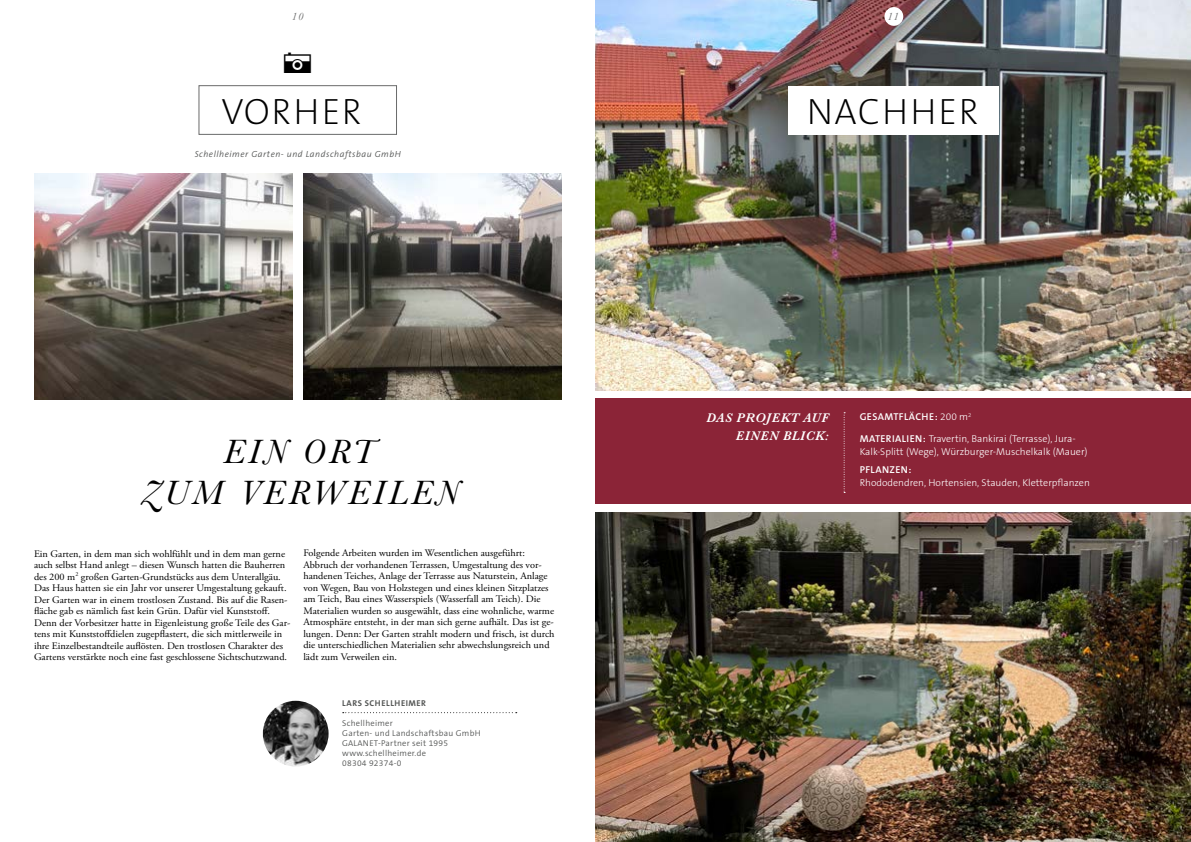
<style>
.page{position:relative;width:1191px;height:842px;background:#fff}
.page>*{position:absolute;margin:0;border:0;box-sizing:border-box;transform-origin:0 0}
.t1{font:200 36.8px "The Sans B2";letter-spacing:.04em;color:#000}
.t2{font:36.8px "Modern Pictograms";color:#000}
.t3{font:italic 35px/40.6px "Baskerville";letter-spacing:.1em;color:#000;text-align:center}
.t4{font:italic 600 13px/18.6px "Baskerville";letter-spacing:.04em;color:#fff;text-align:right}
.t5{font:italic 11px "Baskerville";color:#6a6b6b}
.t6{font:10px/11.5px "Adobe Garamond Pro";color:#000}
.t7{font:300 10px/13px "The Sans B3";color:#fff}
.t8{font:600 10px "The Sans B6";letter-spacing:.04em;color:#fff}
.t9{font:italic 300 8.9px "The Sans B4";letter-spacing:.06em;color:#555756}
.t10{font:300 8.5px/10px "The Sans B4";letter-spacing:.03em;color:#555756}
.t11{font:700 8.5px "The Sans B7";letter-spacing:.06em;color:#555756}
.s1{font-family:"The Sans B3";font-weight:300}
.s2{font-family:"The Sans B6";font-weight:600}
</style>
<div class="page">
<div style="left:595px;top:399px;width:596px;height:105px;background:#8b2437"></div>
<div style="left:198px;top:85px;width:199px;height:50px;border:1px solid #6a6b6b"></div>
<img style="left:34px;top:174px;width:258px;height:225px">
<img style="left:303px;top:174px;width:258px;height:225px">
<svg style="left:343px;top:712px;width:174px;height:1px"></svg>
<img style="left:595px;top:0;width:596px;height:390px">
<img style="left:595px;top:513px;width:596px;height:329px">
<div style="left:788px;top:86px;width:210px;height:48px;background:#fff"></div>
<img style="left:263px;top:701px;width:65px;height:65px;border-radius:33px">
<svg style="left:843px;top:412px;width:2px;height:81px"></svg>
<div style="left:884px;top:7px;width:19px;height:19px;background:#fff;border-radius:50%"></div>
<p class="t5" style="left:292px;top:9px;width:13px">10</p>
<p class="t5" style="left:887px;top:9px;width:13px">11</p>
<h1 class="t2" style="left:281px;top:44px;width:36px">A</h1>
<h1 class="t1" style="left:221px;top:92px;width:142px">VORHER</h1>
<p class="t9" style="left:195px;top:149px;width:208px">Schellheimer Garten- und Landschaftsbau GmbH</p>
<h2 class="t3" style="left:140px;top:432px;width:320px">EIN ORT<br>ZUM VERWEILEN</h2>
<p class="t6" style="left:303px;top:548px;width:252px">Folgende Arbeiten wurden im Wesentlichen ausgeführt:<br>Abbruch der vorhandenen Terrassen, Umgestaltung des vor&shy;handenen Teiches, Anlage der Terrasse aus Naturstein, Anlage von Wegen, Bau von Holzstegen und eines kleinen Sitzplatzes am Teich, Bau eines Wasserspiels (Wasserfall am Teich). Die Materialien wurden so ausgewählt, dass eine wohnliche, warme Atmosphäre entsteht, in der man sich gerne aufhält. Das ist ge&shy;lungen. Denn: Der Garten strahlt modern und frisch, ist durch die unterschiedlichen Materialien sehr abwechslungsreich und lädt zum Verweilen ein.</p>
<p class="t6" style="left:34px;top:548px;width:258px">Ein Garten, in dem man sich wohlfühlt und in dem man gerne auch selbst Hand anlegt – diesen Wunsch hatten die Bauherren des 200 m<sup>2</sup> großen Garten-Grundstücks aus dem Unterallgäu.<br>Das Haus hatten sie ein Jahr vor unserer Umgestaltung gekauft.<br>Der Garten war in einem trostlosen Zustand. Bis auf die Rasen&shy;fläche gab es nämlich fast kein Grün. Dafür viel Kunststoff.<br>Denn der Vorbesitzer hatte in Eigenleistung große Teile des Gar&shy;tens mit Kunststoffdielen zugepflastert, die sich mittlerweile in ihre Einzelbestandteile auflösten. Den trostlosen Charakter des Gartens verstärkte noch eine fast geschlossene Sichtschutzwand.</p>
<p class="t11" style="left:342px;top:699px;width:85px">LARS SCHELLHEIMER</p>
<p class="t10" style="left:342px;top:719px;width:140px">Schellheimer<br>Garten- und Landschaftsbau GmbH<br>GALANET-Partner seit 1995 www.schellheimer.de<br>08304 92374-0</p>
<h1 class="t1" style="left:806px;top:92px;width:173px">NACHHER</h1>
<h3 class="t4" style="left:706px;top:408px;width:124px">DAS PROJEKT AUF<br>EINEN BLICK:</h3>
<p class="t8" style="left:859px;top:412px;width:113px">GESAMTFLÄCHE: <span class="s1">200 m</span><sup>2</sup></p>
<p class="t8" style="left:859px;top:464px;width:53px">PFLANZEN:</p>
<p class="t7" style="left:859px;top:476px;width:232px">Rhododendren, Hortensien, Stauden, Kletterpflanzen</p>
<p class="t7" style="left:859px;top:432px;width:229px"><span class="s2">MATERIALIEN:</span> Travertin, Bankirai (Terrasse), Jura-<br>Kalk-Splitt (Wege), Würzburger-Muschelkalk (Mauer)</p>
</div>
